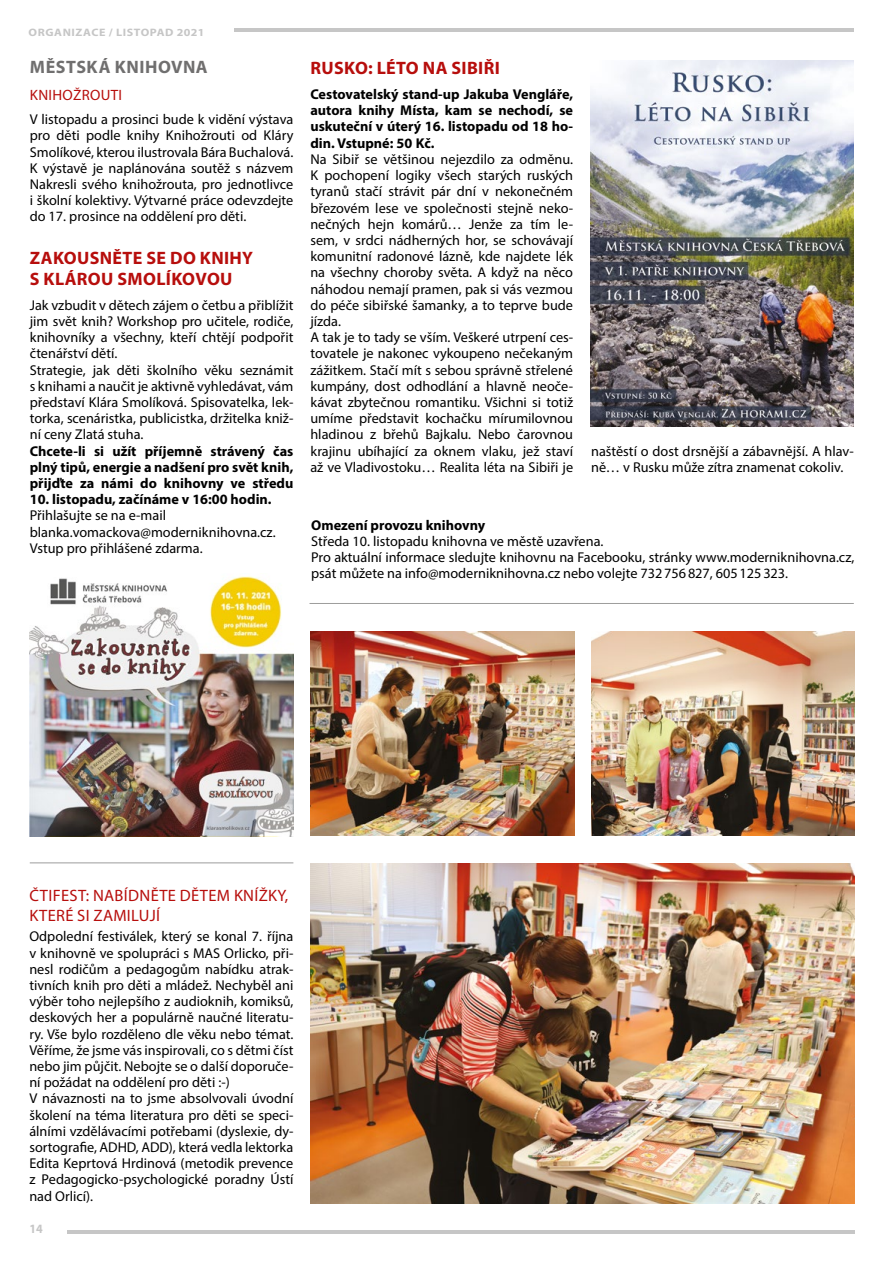
<style>
.page{position:relative;width:893px;height:1263px;background:#fff}
.page>*{position:absolute;margin:0;border:0;box-sizing:border-box;transform-origin:0 0}
.t1{font:700 18px/21.6px "Myriad Pro";letter-spacing:.02em;color:#b70e0c}
.t2{font:700 18px "Myriad Pro";letter-spacing:.03em;color:#706f6f}
.t3{font:16.5px/19.8px "Myriad Pro";letter-spacing:.02em;color:#b70e0c}
.t4{font:15px "Myriad Pro";letter-spacing:.02em;color:#b70e0c}
.t5{font:14.25px/16.2px "Myriad Pro";color:#000}
.t6{font:700 14.25px/16.2px "Myriad Pro";color:#000;text-align:justify}
.t7{font:700 12.75px "Myriad Pro";color:#c6c6c6;scale:.94 1}
.t8{font:700 10.8px "Myriad Pro";letter-spacing:.05em;color:#c6c6c6;scale:1.11 1}
</style>
<div class="page">
<hr style="left:68px;top:1230px;width:787px;height:3px;background:#c6c6c6">
<hr style="left:234px;top:29px;width:620px;height:3px;background:#c6c6c6">
<img style="left:30px;top:576px;width:263px;height:261px">
<img style="left:311px;top:863px;width:544px;height:340px">
<img style="left:590px;top:61px;width:264px;height:366px">
<img style="left:310px;top:631px;width:264px;height:205px">
<img style="left:591px;top:631px;width:264px;height:205px">
<hr style="left:309px;top:603px;width:545px;height:1px;background:#9d9d9c">
<hr style="left:30px;top:862px;width:263px;height:1px;background:#9d9d9c">
<p class="t8" style="left:29px;top:25px;width:160px">ORGANIZACE / LISTOPAD 2021</p>
<p class="t2" style="left:30px;top:55px;width:179px">MĚSTSKÁ KNIHOVNA</p>
<p class="t4" style="left:30px;top:85px;width:94px">KNIHOŽROUTI</p>
<p class="t5" style="left:30px;top:111px;width:265px;text-align:justify">V listopadu a prosinci bude k vidění výstava pro děti podle knihy Knihožrouti od Kláry Smolíkové, kterou ilustrovala Bára Buchalová.<br>K výstavě je naplánována soutěž s názvem Nakresli svého knihožrouta, pro jednotlivce i školní kolektivy. Výtvarné práce odevzdejte do 17. prosince na oddělení pro děti.</p>
<p class="t1" style="left:30px;top:246px;width:224px">ZAKOUSNĚTE SE DO KNIHY<br>S KLÁROU SMOLÍKOVOU</p>
<p class="t5" style="left:30px;top:297px;width:265px">Jak vzbudit v dětech zájem o četbu a přiblížit jim svět knih? Workshop pro učitele, rodiče, knihovníky a všechny, kteří chtějí podpořit čtenářství dětí.<br>Strategie, jak děti školního věku seznámit s knihami a naučit je aktivně vyhledávat, vám představí Klára Smolíková. Spisovatelka, lek&shy;torka, scenáristka, publicistka, držitelka kniž&shy;ní ceny Zlatá stuha.</p>
<p class="t6" style="left:30px;top:442px;width:265px">Chcete-li si užít příjemně strávený čas plný tipů, energie a nadšení pro svět knih, přijďte za námi do knihovny ve středu</p>
<p class="t6" style="left:30px;top:491px;width:243px">10. listopadu, začínáme v 16:00 hodin.</p>
<p class="t5" style="left:30px;top:507px;width:247px">Přihlašujte se na e-mail blanka.vomackova@moderniknihovna.cz.<br>Vstup pro přihlášené zdarma.</p>
<p class="t6" style="left:311px;top:516px;width:176px">Omezení provozu knihovny</p>
<p class="t1" style="left:311px;top:57px;width:191px">RUSKO: LÉTO NA SIBIŘI</p>
<p class="t6" style="left:310px;top:86px;width:264px">Cestovatelský stand-up Jakuba Vengláře, autora knihy Místa, kam se nechodí, se uskuteční v úterý 16. listopadu od 18 ho&shy;din. Vstupné: 50 Kč.</p>
<p class="t5" style="left:310px;top:151px;width:264px">Na Sibiř se většinou nejezdilo za odměnu.<br>K pochopení logiky všech starých ruských tyranů stačí strávit pár dní v nekonečném březovém lese ve společnosti stejně neko&shy;nečných hejn komárů… Jenže za tím le&shy;sem, v srdci nádherných hor, se schovávají komunitní radonové lázně, kde najdete lék na všechny choroby světa. A když na něco náhodou nemají pramen, pak si vás vezmou do péče sibiřské šamanky, a to teprve bude jízda.<br>A tak je to tady se vším. Veškeré utrpení ces&shy;tovatele je nakonec vykoupeno nečekaným zážitkem. Stačí mít s sebou správně střelené kumpány, dost odhodlání a hlavně neoče&shy;kávat zbytečnou romantiku. Všichni si totiž umíme představit kochačku mírumilovnou hladinou z břehů Bajkalu. Nebo čarovnou krajinu ubíhající za oknem vlaku, jež staví až ve Vladivostoku… Realita léta na Sibiři je</p>
<p class="t5" style="left:591px;top:442px;width:264px">naštěstí o dost drsnější a zábavnější. A hlav&shy;ně… v Rusku může zítra znamenat cokoliv.</p>
<p class="t5" style="left:311px;top:533px;width:545px">Středa 10. listopadu knihovna ve městě uzavřena.<br>Pro aktuální informace sledujte knihovnu na Facebooku, stránky www.moderniknihovna.cz, psát můžete na info@moderniknihovna.cz nebo volejte 732756827, 605125323.</p>
<p class="t3" style="left:30px;top:885px;width:260px">ČTIFEST: NABÍDNĚTE DĚTEM KNÍŽKY,<br>KTERÉ SI ZAMILUJÍ</p>
<p class="t5" style="left:29px;top:928px;width:266px">Odpolední festiválek, který se konal 7. října v knihovně ve spolupráci s MAS Orlicko, při&shy;nesl rodičům a pedagogům nabídku atrak&shy;tivních knih pro děti a mládež. Nechyběl ani výběr toho nejlepšího z audioknih, komiksů, deskových her a populárně naučné literatu&shy;ry. Vše bylo rozděleno dle věku nebo témat.<br>Věříme, že jsme vás inspirovali, co s dětmi číst nebo jim půjčit. Nebojte se o další doporuče&shy;ní požádat na oddělení pro děti :-)<br>V návaznosti na to jsme absolvovali úvodní školení na téma literatura pro děti se speci&shy;álními vzdělávacími potřebami (dyslexie, dy&shy;sortografie, ADHD, ADD), která vedla lektorka Edita Keprtová Hrdinová (metodik prevence z Pedagogicko-psychologické poradny Ústí nad Orlicí).</p>
<p class="t7" style="left:29px;top:1220px;width:16px">14</p>
</div>
